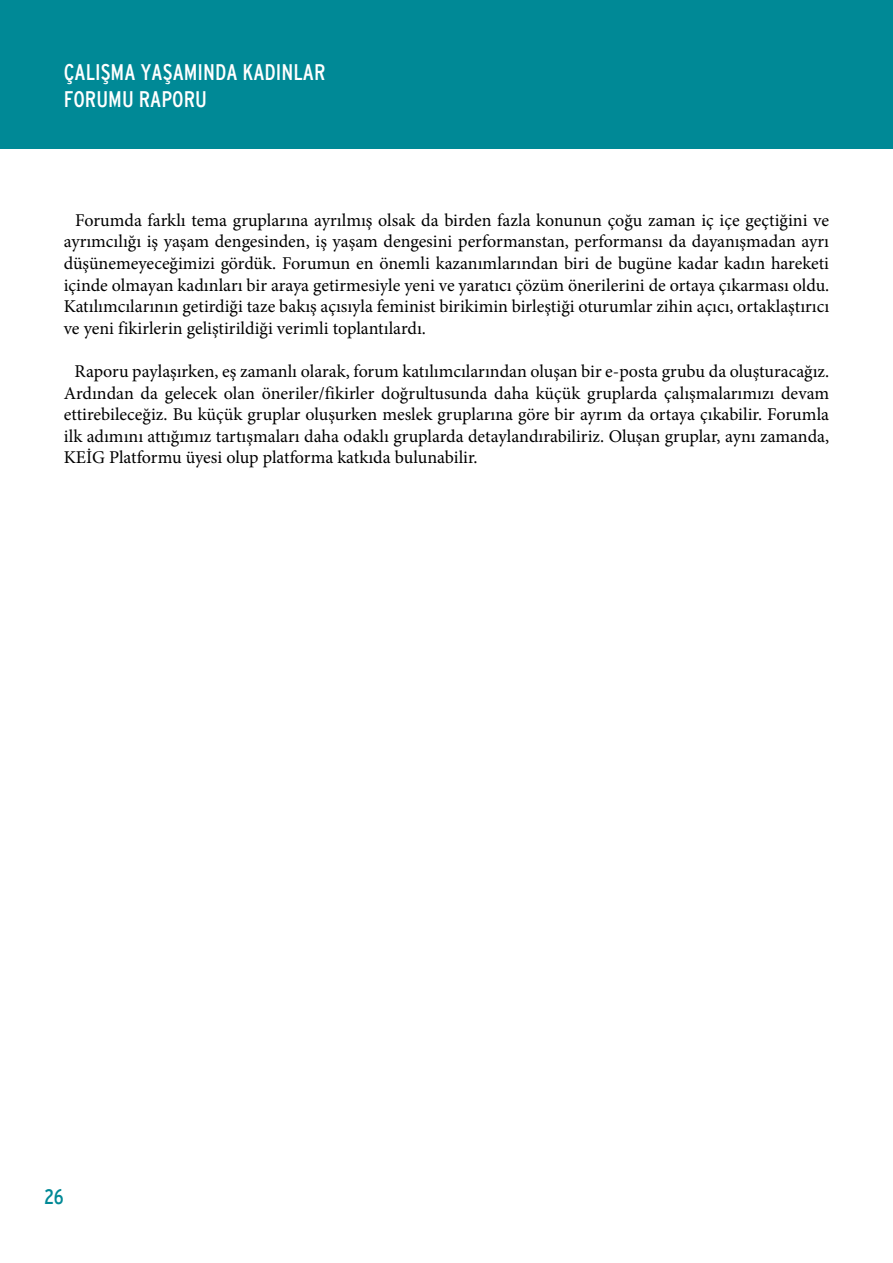
<style>
.page{position:relative;width:893px;height:1263px;background:#fff}
.page>*{position:absolute;margin:0;border:0;box-sizing:border-box;transform-origin:0 0}
.t1{font:condensed 22.5px/27px "Interstate";color:#fff}
.t2{font:condensed 21px "Interstate";color:#008996}
.t3{font:18px/21.6px "Minion Pro";color:#000;text-align:justify}
</style>
<div class="page">
<div style="left:0;top:0;width:893px;height:149px;background:#008996"></div>
<p class="t1" style="left:64px;top:58px;width:263px">ÇALIŞMA YAŞAMINDA KADINLAR<br>FORUMU RAPORU</p>
<p class="t3" style="left:64px;top:209px;width:767px;text-indent:11px">Forumda farklı tema gruplarına ayrılmış olsak da birden fazla konunun çoğu zaman iç içe geçtiğini ve ayrımcılığı iş yaşam dengesinden, iş yaşam dengesini performanstan, performansı da dayanışmadan ayrı düşünemeyeceğimizi gördük. Forumun en önemli kazanımlarından biri de bugüne kadar kadın hareketi içinde olmayan kadınları bir araya getirmesiyle yeni ve yaratıcı çözüm önerilerini de ortaya çıkarması oldu.<br>Katılımcılarının getirdiği taze bakış açısıyla feminist birikimin birleştiği oturumlar zihin açıcı, ortaklaştırıcı ve yeni fikirlerin geliştirildiği verimli toplantılardı.</p>
<p class="t3" style="left:64px;top:360px;width:767px;text-indent:11px">Raporu paylaşırken, eş zamanlı olarak, forum katılımcılarından oluşan bir e-posta grubu da oluşturacağız.<br>Ardından da gelecek olan öneriler/fikirler doğrultusunda daha küçük gruplarda çalışmalarımızı devam ettirebileceğiz. Bu küçük gruplar oluşurken meslek gruplarına göre bir ayrım da ortaya çıkabilir. Forumla ilk adımını attığımız tartışmaları daha odaklı gruplarda detaylandırabiliriz. Oluşan gruplar, aynı zamanda, KEİG Platformu üyesi olup platforma katkıda bulunabilir.</p>
<p class="t2" style="left:44px;top:1184px;width:21px">26</p>
</div>
